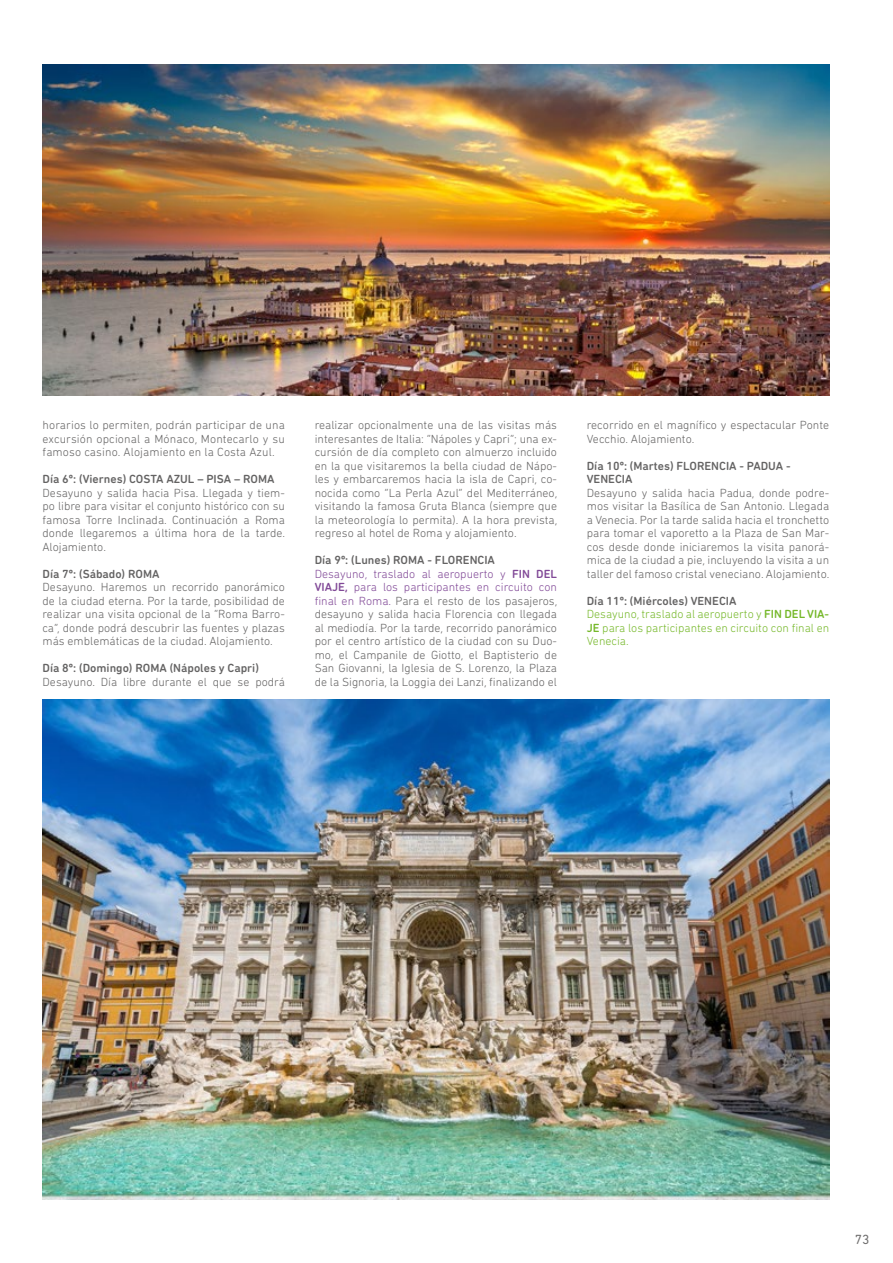
<style>
.page{position:relative;width:893px;height:1263px;background:#fff}
.page>*{position:absolute;margin:0;border:0;box-sizing:border-box;transform-origin:0 0}
.t1{font:13.5px "DIN Next Rounded LT Pro";color:#706f6f}
.t2{font:300 12px/13.5px "DIN Next Rounded LT Pro";color:#646363;text-align:justify}
.t3{font:500 12px/13.5px "DIN Next Rounded LT Pro";color:#646363}
.t4{font:300 12px/13.5px "DIN Next Rounded LT Pro";color:#76b82a}
.s1{font-weight:500}
.s2{color:#814997}
.s3{font-weight:500;color:#814997}
.s4{font-weight:500;color:#646363}
</style>
<div class="page">
<img style="left:43px;top:699px;width:786px;height:500px">
<img style="left:43px;top:65px;width:786px;height:330px">
<p class="t2" style="left:43px;top:418px;width:244px">horarios lo permiten, podrán participar de una excursión opcional a Mónaco, Montecarlo y su famoso casino. Alojamiento en la Costa Azul.</p>
<p class="t3" style="left:43px;top:472px;width:234px">Día 6º: (Viernes) COSTA AZUL – PISA – ROMA</p>
<p class="t2" style="left:43px;top:486px;width:244px">Desayuno y salida hacia Pisa. Llegada y tiem&shy;po libre para visitar el conjunto histórico con su famosa Torre Inclinada. Continuación a Roma donde llegaremos a última hora de la tarde.<br>Alojamiento.</p>
<p class="t3" style="left:43px;top:567px;width:118px">Día 7º: (Sábado) ROMA</p>
<p class="t2" style="left:43px;top:580px;width:244px">Desayuno. Haremos un recorrido panorámico de la ciudad eterna. Por la tarde, posibilidad de realizar una visita opcional de la “Roma Barro&shy;ca”, donde podrá descubrir las fuentes y plazas más emblemáticas de la ciudad. Alojamiento.</p>
<p class="t3" style="left:43px;top:661px;width:218px">Día 8º: (Domingo) ROMA (Nápoles y Capri)</p>
<p class="t2" style="left:43px;top:675px;width:244px">Desayuno. Día libre durante el que se podrá</p>
<p class="t2" style="left:315px;top:418px;width:244px">realizar opcionalmente una de las visitas más interesantes de Italia: “Nápoles y Capri”; una ex&shy;cursión de día completo con almuerzo incluido en la que visitaremos la bella ciudad de Nápo&shy;les y embarcaremos hacia la isla de Capri, co&shy;nocida como “La Perla Azul” del Mediterráneo, visitando la famosa Gruta Blanca (siempre que la meteorología lo permita). A la hora prevista, regreso al hotel de Roma y alojamiento.</p>
<p class="t2" style="left:315px;top:553px;width:244px;text-align:left"><span class="s1">Día 9º: (Lunes) ROMA - FLORENCIA<br></span><span class="s2">Desayuno, traslado al aeropuerto y</span> <span class="s3">FIN DEL VIAJE,</span> <span class="s2">para los participantes en circuito con final en Roma.</span> Para el resto de los pasajeros, desayuno y salida hacia Florencia con llegada al mediodía. Por la tarde, recorrido panorámico por el centro artístico de la ciudad con su Duo&shy;mo, el Campanile de Giotto, el Baptisterio de San Giovanni, la Iglesia de S. Lorenzo, la Plaza de la Signoria, la Loggia dei Lanzi, finalizando el</p>
<p class="t2" style="left:587px;top:418px;width:244px">recorrido en el magnífico y espectacular Ponte<br>Vecchio. Alojamiento.</p>
<p class="t3" style="left:587px;top:459px;width:205px">Día 10º: (Martes) FLORENCIA - PADUA -<br>VENECIA</p>
<p class="t2" style="left:587px;top:486px;width:244px">Desayuno y salida hacia Padua, donde podre&shy;mos visitar la Basílica de San Antonio. Llegada a Venecia. Por la tarde salida hacia el tronchetto para tomar el vaporetto a la Plaza de San Mar&shy;cos desde donde iniciaremos la visita panorá&shy;mica de la ciudad a pie, incluyendo la visita a un taller del famoso cristal veneciano. Alojamiento.</p>
<p class="t4" style="left:587px;top:594px;width:244px"><span class="s4">Día 11º: (Miércoles) VENECIA<br></span>Desayuno, traslado al aeropuerto y <span class="s1">FIN DEL VIA-JE</span> para los participantes en circuito con final en Venecia.</p>
<p class="t1" style="left:855px;top:1231px;width:16px">73</p>
</div>
